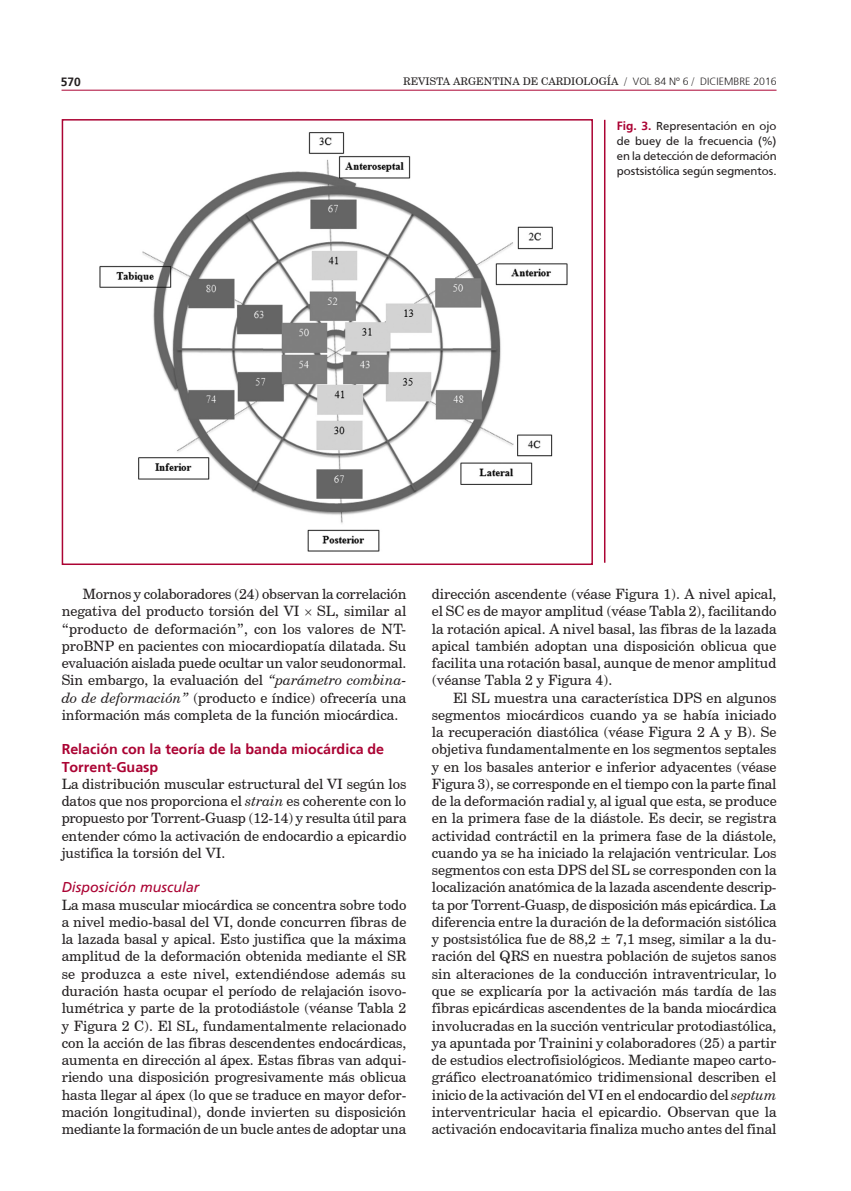
<style>
.page{position:relative;width:851px;height:1191px;background:#fff}
.page>*{position:absolute;margin:0;border:0;box-sizing:border-box;transform-origin:0 0}
.texto{font:14.25px/17.2px "Century Schoolbook BT";color:#231f20;text-align:justify}
.texto1{font:14.25px/17.2px "Century Schoolbook BT";color:#231f20;text-align:justify}
.subtit1n{font:700 14.25px/17.2px "Frutiger";color:#ab0333}
.subtit1b{font:italic 14.25px "Frutiger";color:#ab0333}
.epigrafe_horizontal{font:12px/15px "Frutiger";color:#231f20;text-align:justify}
.t1{font:700 12px "Frutiger";color:#231f20}
.t2{font:10.5px "Century Schoolbook BT";color:#231f20}
.s1{font-family:"Frutiger";font-weight:300}
.s2{font-weight:700;color:#ab0333}
.s3{font-style:italic}
</style>
<div class="page">
<hr style="left:62px;top:90px;width:714px;height:1px;background:#ab0333">
<img style="left:99px;top:132px;width:468px;height:420px">
<div style="left:62px;top:119px;width:531px;height:446px;border:2px solid #ab0333"></div>
<hr style="left:604px;top:120px;width:1px;height:443px;background:#ab0333">
<p class="t1" style="left:61px;top:75px;width:22px">570</p>
<p class="t2" style="left:403px;top:75px;width:375px">REVISTA ARGENTINA DE CARDIOLOGÍA / <span class="s1">VOL 84 Nº 6</span> / <span class="s1">DICIEMBRE 2016</span></p>
<p class="epigrafe_horizontal" style="left:617px;top:118px;width:161px"><span class="s2">Fig. 3.</span> Representación en ojo de buey de la frecuencia (%) en la detección de deformación postsistólica según segmentos.</p>
<p class="texto" style="left:62px;top:585px;width:346px;text-indent:21px">Mornos y colaboradores (24) observan la correlación negativa del producto torsión del VI SL, similar al “producto de deformación”, con los valores de NT&shy;proBNP en pacientes con miocardiopatía dilatada. Su evaluación aislada puede ocultar un valor seudonormal.<br>Sin embargo, la evaluación del <span class="s3">“parámetro combina&shy;do de deformación”</span> (producto e índice) ofrecería una información más completa de la función miocárdica.</p>
<p class="subtit1n" style="left:62px;top:740px;width:324px">Relación con la teoría de la banda miocárdica de<br>Torrent-Guasp</p>
<p class="texto1" style="left:62px;top:775px;width:346px">La distribución muscular estructural del VI según los datos que nos proporciona el <span class="s3">strain</span> es coherente con lo propuesto por Torrent-Guasp (12-14) y resulta útil para entender cómo la activación de endocardio a epicardio justifica la torsión del VI.</p>
<p class="subtit1b" style="left:62px;top:879px;width:139px">Disposición muscular</p>
<p class="texto1" style="left:62px;top:896px;width:346px">La masa muscular miocárdica se concentra sobre todo a nivel medio-basal del VI, donde concurren fibras de la lazada basal y apical. Esto justifica que la máxima amplitud de la deformación obtenida mediante el SR se produzca a este nivel, extendiéndose además su duración hasta ocupar el período de relajación isovo&shy;lumétrica y parte de la protodiástole (véanse Tabla 2 y Figura 2 C). El SL, fundamentalmente relacionado con la acción de las fibras descendentes endocárdicas, aumenta en dirección al ápex. Estas fibras van adqui&shy;riendo una disposición progresivamente más oblicua hasta llegar al ápex (lo que se traduce en mayor defor&shy;mación longitudinal), donde invierten su disposición mediante la formación de un bucle antes de adoptar una</p>
<p class="texto1" style="left:432px;top:585px;width:346px">dirección ascendente (véase Figura 1). A nivel apical, el SC es de mayor amplitud (véase Tabla 2), facilitando la rotación apical. A nivel basal, las fibras de la lazada apical también adoptan una disposición oblicua que facilita una rotación basal, aunque de menor amplitud (véanse Tabla 2 y Figura 4).</p>
<p class="texto" style="left:432px;top:689px;width:346px;text-indent:21px">El SL muestra una característica DPS en algunos segmentos miocárdicos cuando ya se había iniciado la recuperación diastólica (véase Figura 2 A y B). Se objetiva fundamentalmente en los segmentos septales y en los basales anterior e inferior adyacentes (véase Figura 3), se corresponde en el tiempo con la parte final de la deformación radial y, al igual que esta, se produce en la primera fase de la diástole. Es decir, se registra actividad contráctil en la primera fase de la diástole, cuando ya se ha iniciado la relajación ventricular. Los segmentos con esta DPS del SL se corresponden con la localización anatómica de la lazada ascendente descrip&shy;ta por Torrent-Guasp, de disposición más epicárdica. La diferencia entre la duración de la deformación sistólica y postsistólica fue de 88,2 ± 7,1 mseg, similar a la du&shy;ración del QRS en nuestra población de sujetos sanos sin alteraciones de la conducción intraventricular, lo que se explicaría por la activación más tardía de las fibras epicárdicas ascendentes de la banda miocárdica involucradas en la succión ventricular protodiastólica, ya apuntada por Trainini y colaboradores (25) a partir de estudios electrofisiológicos. Mediante mapeo carto&shy;gráfico electroanatómico tridimensional describen el inicio de la activación del VI en el endocardio del <span class="s3">septum </span>interventricular hacia el epicardio. Observan que la activación endocavitaria finaliza mucho antes del final</p>
</div>
